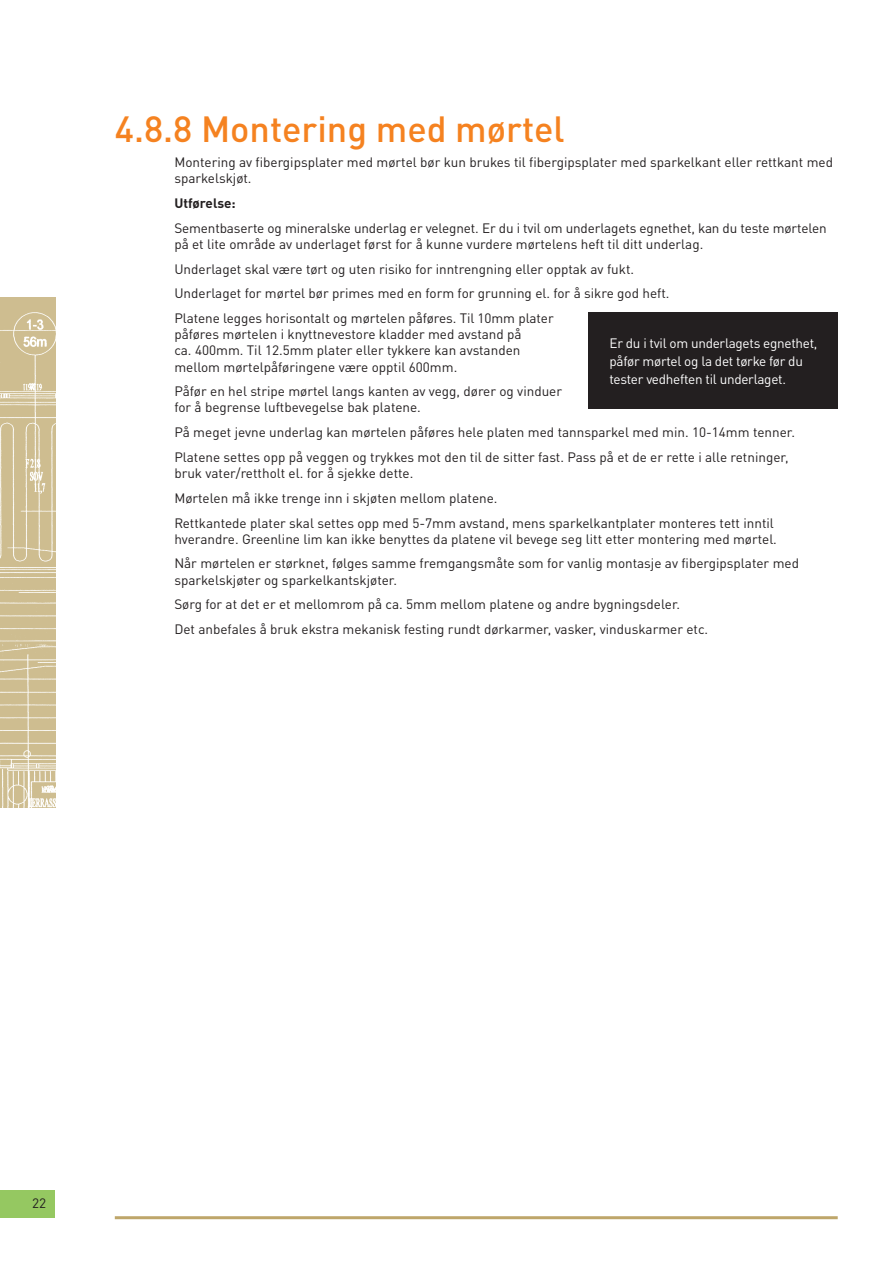
<style>
.page{position:relative;width:893px;height:1263px;background:#fff}
.page>*{position:absolute;margin:0;border:0;box-sizing:border-box;transform-origin:0 0}
.t1{font:500 36px "DINOT";color:#f58220}
.t2{font:13.5px/24.8px "DINOT";color:#231f20}
.t3{font:13.5px/18px "DINOT";letter-spacing:-.02em;color:#fff}
.t4{font:700 13.5px "DINOT";color:#231f20}
</style>
<div class="page">
<hr style="left:115px;top:1216px;width:723px;height:3px;background:#bea66a">
<div style="left:0;top:1191px;width:54px;height:27px;background:#95c861"></div>
<img style="left:0;top:298px;width:55px;height:510px">
<div style="left:588px;top:313px;width:250px;height:96px;background:#231f20"></div>
<h1 class="t1" style="left:115px;top:106px;width:451px">4.8.8 Montering med mørtel</h1>
<p class="t2" style="left:174px;top:154px;width:660px;line-height:16.2px">Montering av fibergipsplater med mørtel bør kun brukes til fibergipsplater med sparkelkant eller rettkant med sparkelskjøt.</p>
<p class="t4" style="left:174px;top:194px;width:63px">Utførelse:</p>
<p class="t2" style="left:174px;top:219px;width:654px;line-height:16.2px">Sementbaserte og mineralske underlag er velegnet. Er du i tvil om underlagets egnethet, kan du teste mørtelen på et lite område av underlaget først for å kunne vurdere mørtelens heft til ditt underlag.</p>
<p class="t2" style="left:174px;top:256px;width:497px">Underlaget skal være tørt og uten risiko for inntrengning eller opptak av fukt.<br>Underlaget for mørtel bør primes med en form for grunning el. for å sikre god heft.<br>Platene legges horisontalt og mørtelen påføres. Til 10mm plater</p>
<p class="t2" style="left:174px;top:326px;width:349px;line-height:16.2px;text-align:justify">påføres mørtelen i knyttnevestore kladder med avstand på ca. 400mm. Til 12.5mm plater eller tykkere kan avstanden mellom mørtelpåføringene være opptil 600mm.</p>
<p class="t2" style="left:174px;top:383px;width:389px;line-height:16.2px">Påfør en hel stripe mørtel langs kanten av vegg, dører og vinduer for å begrense luftbevegelse bak platene.</p>
<p class="t2" style="left:174px;top:420px;width:622px">På meget jevne underlag kan mørtelen påføres hele platen med tannsparkel med min. 10-14mm tenner.<br>Platene settes opp på veggen og trykkes mot den til de sitter fast. Pass på et de er rette i alle retninger,</p>
<p class="t2" style="left:174px;top:461px;width:601px">bruk vater/rettholt el. for å sjekke dette.<br>Mørtelen må ikke trenge inn i skjøten mellom platene.<br>Rettkantede plater skal settes opp med 5-7mm avstand, mens sparkelkantplater monteres tett inntil</p>
<p class="t2" style="left:174px;top:526px;width:626px">hverandre. Greenline lim kan ikke benyttes da platene vil bevege seg litt etter montering med mørtel.<br>Når mørtelen er størknet, følges samme fremgangsmåte som for vanlig montasje av fibergipsplater med</p>
<p class="t2" style="left:174px;top:567px;width:535px">sparkelskjøter og sparkelkantskjøter.<br>Sørg for at det er et mellomrom på ca. 5mm mellom platene og andre bygningsdeler.<br>Det anbefales å bruk ekstra mekanisk festing rundt dørkarmer, vasker, vinduskarmer etc.</p>
<p class="t3" style="left:609px;top:334px;width:210px">Er du i tvil om underlagets egnethet, påfør mørtel og la det tørke før du tester vedheften til underlaget.</p>
<p class="t2" style="left:32px;top:1190px;width:16px">22</p>
</div>
